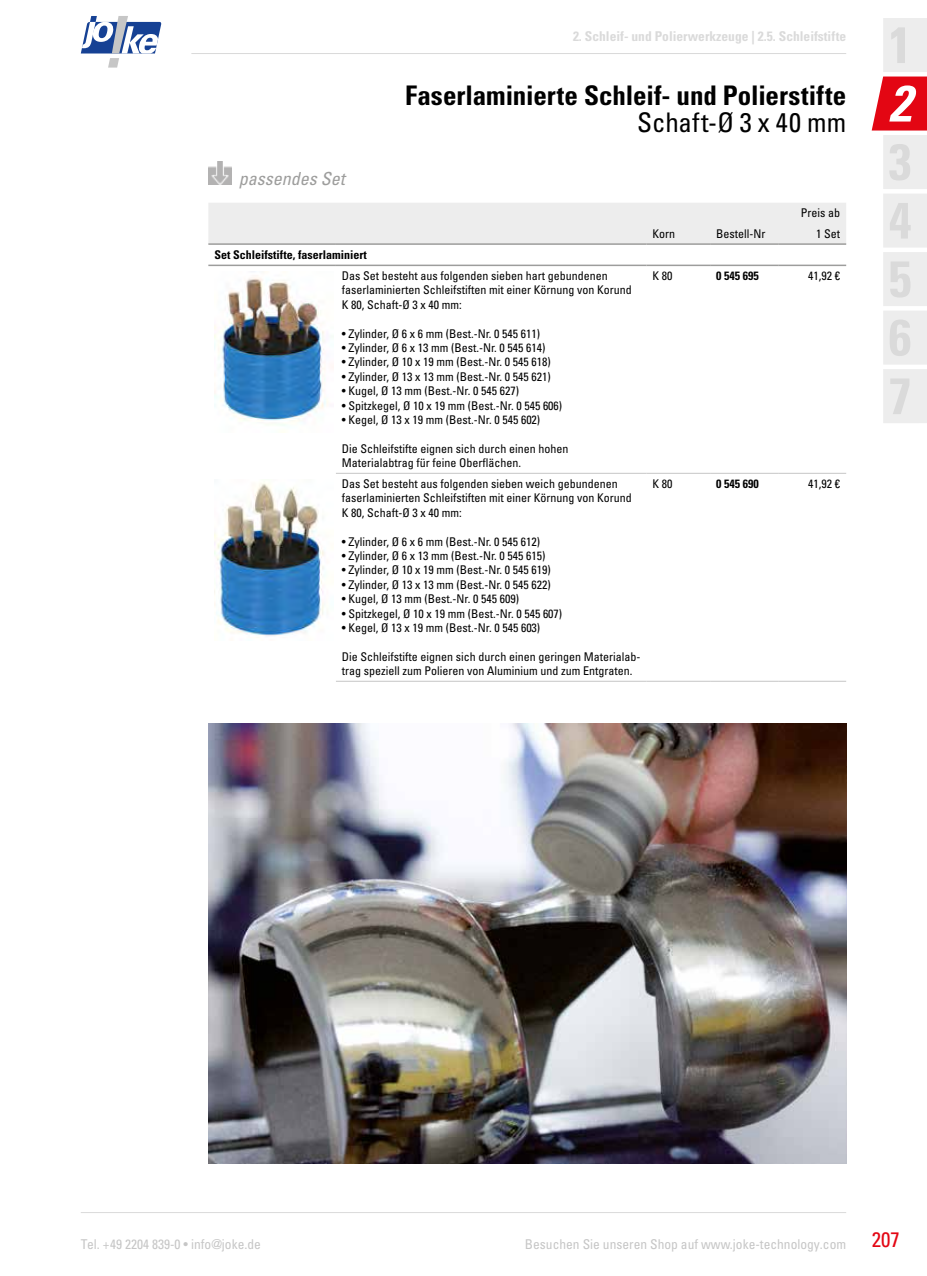
<style>
.page{position:relative;width:927px;height:1276px;background:#fff}
.page>*{position:absolute;margin:0;border:0;box-sizing:border-box;transform-origin:0 0}
.t1{font:italic 700 condensed 51px "Univers LT Pro";color:#fff}
.t2{font:700 condensed 27px "Univers LT Pro";color:#000}
.t3{font:condensed 27px "Univers LT Pro";color:#000}
.t4{font:condensed 21px "Univers LT Pro";color:#e30613}
.t5{font:italic condensed 18px "Univers LT Pro";color:#9d9d9c}
.t6{font:condensed 13.5px "Univers LT Pro";color:#c6c6c6}
.t7{font:700 condensed 13.5px "Univers LT Pro";color:#dadada}
.t8{font:condensed 12px/14.4px "Univers LT Pro";color:#000}
.t9{font:700 condensed 12px "Univers LT Pro";color:#000}
</style>
<div class="page">
<hr style="left:81px;top:1212px;width:765px;height:1px;background:#dadada">
<svg style="left:81px;top:16px;width:81px;height:52px"></svg>
<hr style="left:191px;top:53px;width:655px;height:1px;background:#dadada">
<svg style="left:872px;top:18px;width:55px;height:405px"></svg>
<img style="left:214px;top:271px;width:114px;height:161px">
<img style="left:214px;top:481px;width:111px;height:157px">
<img style="left:208px;top:723px;width:638px;height:440px">
<img style="left:208px;top:162px;width:23px;height:22px">
<div style="left:208px;top:203px;width:638px;height:40px;background:#ededed"></div>
<hr style="left:208px;top:243px;width:128px;height:2px;background:#9d9d9c">
<hr style="left:336px;top:243px;width:310px;height:2px;background:#9d9d9c">
<hr style="left:646px;top:243px;width:64px;height:2px;background:#9d9d9c">
<hr style="left:710px;top:243px;width:68px;height:2px;background:#9d9d9c">
<hr style="left:778px;top:681px;width:68px;height:1px;background:#c6c6c6">
<hr style="left:710px;top:681px;width:68px;height:1px;background:#c6c6c6">
<hr style="left:646px;top:681px;width:64px;height:1px;background:#c6c6c6">
<hr style="left:336px;top:681px;width:310px;height:1px;background:#c6c6c6">
<hr style="left:778px;top:265px;width:68px;height:1px;background:#9d9d9c">
<hr style="left:778px;top:473px;width:68px;height:1px;background:#c6c6c6">
<hr style="left:710px;top:265px;width:68px;height:1px;background:#9d9d9c">
<hr style="left:710px;top:473px;width:68px;height:1px;background:#c6c6c6">
<hr style="left:646px;top:265px;width:64px;height:1px;background:#9d9d9c">
<hr style="left:646px;top:473px;width:64px;height:1px;background:#c6c6c6">
<hr style="left:336px;top:265px;width:310px;height:1px;background:#9d9d9c">
<hr style="left:336px;top:473px;width:310px;height:1px;background:#c6c6c6">
<hr style="left:208px;top:265px;width:128px;height:1px;background:#9d9d9c">
<hr style="left:778px;top:243px;width:68px;height:2px;background:#9d9d9c">
<p class="t7" style="left:573px;top:27px;width:275px">2. Schleif- und Polierwerkzeuge | 2.5. Schleifstifte</p>
<h3 class="t5" style="left:239px;top:167px;width:107px">passendes Set</h3>
<h2 class="t2" style="left:405px;top:78px;width:443px">Faserlaminierte Schleif- und Polierstifte</h2>
<h2 class="t3" style="left:637px;top:106px;width:210px">Schaft-Ø 3 x 40 mm</h2>
<p class="t8" style="left:652px;top:226px;width:24px">Korn</p>
<p class="t8" style="left:716px;top:226px;width:51px">Bestell-Nr</p>
<p class="t8" style="left:801px;top:203px;width:41px;line-height:20.7px;text-align:right">Preis ab<br>1 Set</p>
<p class="t9" style="left:214px;top:247px;width:154px">Set Schleifstifte, faserlaminiert</p>
<p class="t8" style="left:342px;top:268px;width:291px">Das Set besteht aus folgenden sieben hart gebundenen faserlaminierten Schleifstiften mit einer Körnung von Korund<br>K 80, Schaft-Ø 3 x 40 mm:</p>
<p class="t8" style="left:342px;top:326px;width:200px">• Zylinder, Ø 6 x 6 mm (Best.-Nr. 0 545 611)</p>
<p class="t8" style="left:342px;top:340px;width:205px">• Zylinder, Ø 6 x 13 mm (Best.-Nr. 0 545 614)</p>
<p class="t8" style="left:342px;top:355px;width:210px">• Zylinder, Ø 10 x 19 mm (Best.-Nr. 0 545 618)</p>
<p class="t8" style="left:342px;top:369px;width:210px">• Zylinder, Ø 13 x 13 mm (Best.-Nr. 0 545 621)</p>
<p class="t8" style="left:342px;top:384px;width:179px">• Kugel, Ø 13 mm (Best.-Nr. 0 545 627)</p>
<p class="t8" style="left:342px;top:398px;width:222px">• Spitzkegel, Ø 10 x 19 mm (Best.-Nr. 0 545 606)</p>
<p class="t8" style="left:342px;top:412px;width:200px">• Kegel, Ø 13 x 19 mm (Best.-Nr. 0 545 602)</p>
<p class="t8" style="left:342px;top:441px;width:228px">Die Schleifstifte eignen sich durch einen hohen<br>Materialabtrag für feine Oberflächen.</p>
<p class="t8" style="left:342px;top:476px;width:291px">Das Set besteht aus folgenden sieben weich gebundenen faserlaminierten Schleifstiften mit einer Körnung von Korund<br>K 80, Schaft-Ø 3 x 40 mm:</p>
<p class="t8" style="left:342px;top:534px;width:200px">• Zylinder, Ø 6 x 6 mm (Best.-Nr. 0 545 612)</p>
<p class="t8" style="left:342px;top:548px;width:205px">• Zylinder, Ø 6 x 13 mm (Best.-Nr. 0 545 615)</p>
<p class="t8" style="left:342px;top:563px;width:210px">• Zylinder, Ø 10 x 19 mm (Best.-Nr. 0 545 619)</p>
<p class="t8" style="left:342px;top:577px;width:210px">• Zylinder, Ø 13 x 13 mm (Best.-Nr. 0 545 622)</p>
<p class="t8" style="left:342px;top:591px;width:179px">• Kugel, Ø 13 mm (Best.-Nr. 0 545 609)</p>
<p class="t8" style="left:342px;top:606px;width:222px">• Spitzkegel, Ø 10 x 19 mm (Best.-Nr. 0 545 607)</p>
<p class="t8" style="left:342px;top:620px;width:200px">• Kegel, Ø 13 x 19 mm (Best.-Nr. 0 545 603)</p>
<p class="t8" style="left:342px;top:649px;width:300px">Die Schleifstifte eignen sich durch einen geringen Materialab&shy;trag speziell zum Polieren von Aluminium und zum Entgraten.</p>
<p class="t8" style="left:652px;top:268px;width:21px">K 80</p>
<p class="t9" style="left:716px;top:268px;width:44px">0 545 695</p>
<p class="t8" style="left:808px;top:268px;width:33px">41,92 €</p>
<p class="t8" style="left:652px;top:476px;width:21px">K 80</p>
<p class="t9" style="left:716px;top:476px;width:44px">0 545 690</p>
<p class="t8" style="left:808px;top:476px;width:33px">41,92 €</p>
<h1 class="t1" style="left:889px;top:72px;width:24px">2</h1>
<p class="t6" style="left:81px;top:1235px;width:182px">Tel. +49 2204 839-0 • info@joke.de</p>
<p class="t6" style="left:525px;top:1235px;width:323px">Besuchen Sie unseren Shop auf www.joke-technology.com</p>
<h3 class="t4" style="left:872px;top:1226px;width:29px">207</h3>
</div>
